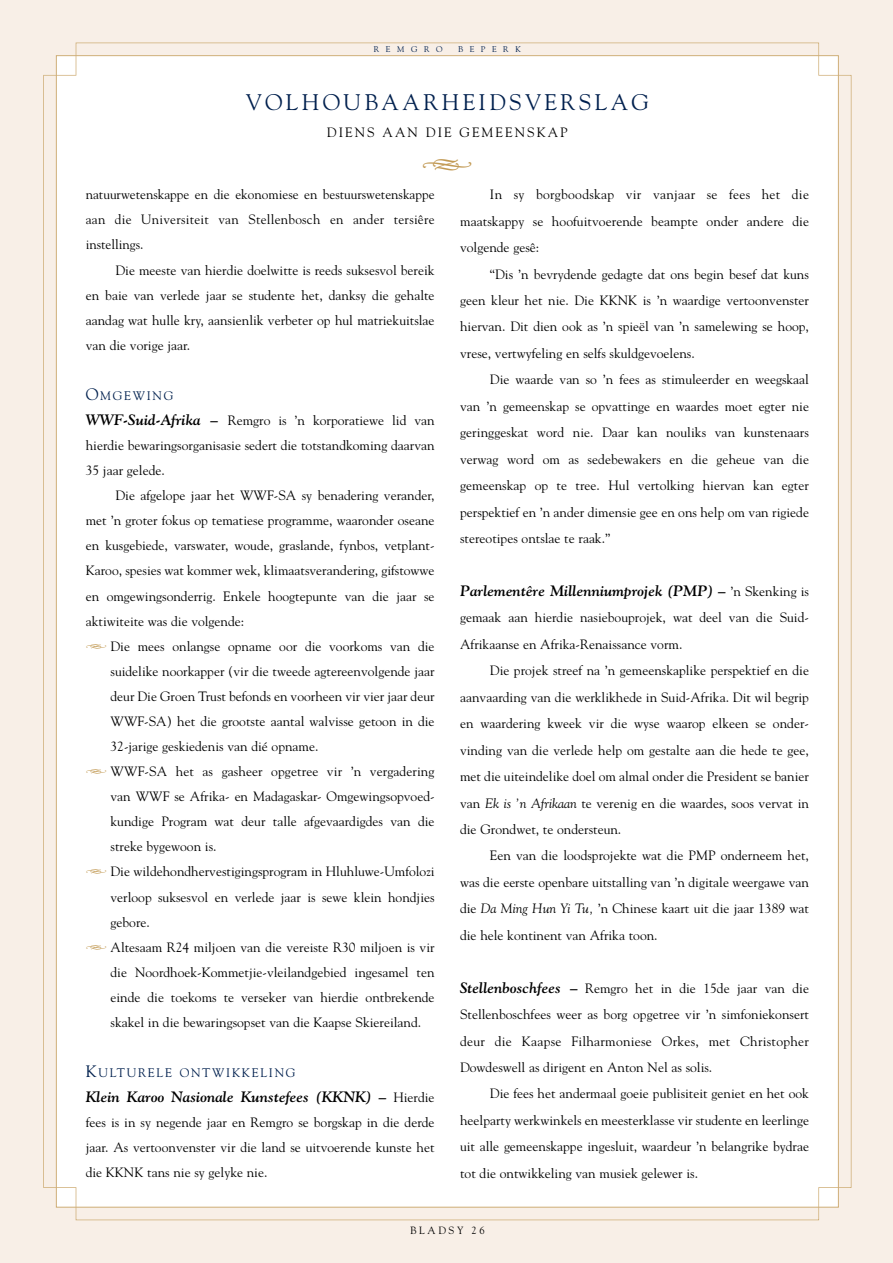
<style>
.page{position:relative;width:893px;height:1263px;background:#fff}
.page>*{position:absolute;margin:0;border:0;box-sizing:border-box;transform-origin:0 0}
.t1{font:33px "Type Embellishments One Plain";color:#c29a54}
.t2{font:22.5px "Goudy";letter-spacing:.15em;color:#00204e}
.t3{font:italic 700 15px "Goudy";color:#000}
.t4{font:13.5px/26.4px "Goudy";color:#000;text-align:justify}
.t5{font:13.5px "Goudy";letter-spacing:.15em;color:#000}
.t6{font:12.3px "Goudy";letter-spacing:.135em;color:#00204e}
.t7{font:10.5px "Goudy";letter-spacing:.25em;color:#000}
.t8{font:8.25px "Goudy";letter-spacing:.8em;color:#00204e}
.s1{font-size:16.5px}
.s2{font-weight:700;font-style:italic;font-size:15px}
.s3{font-family:"Type Embellishments One Plain";color:#c29a54}
.s4{font-weight:400;font-style:normal;font-size:13.5px}
.s5{font-family:"Goudy Italic Os F"}
</style>
<div class="page">
<div style="left:0;top:0;width:892px;height:1263px;background:#f8efe7"></div>
<div style="left:43px;top:43px;width:808px;height:1177px;background:#fff"></div>
<p class="t8" style="left:374px;top:46px;width:70px">REMGRO</p>
<p class="t8" style="left:458px;top:46px;width:64px">BEPERK</p>
<h2 class="t2" style="left:246px;top:93px;width:405px">VOLHOUBAARHEIDSVERSLAG</h2>
<p class="t5" style="left:327px;top:126px;width:242px">DIENS AAN DIE GEMEENSKAP</p>
<h1 class="t1" style="left:421px;top:152px;width:53px">h</h1>
<p class="t4" style="left:86px;top:183px;width:350px;line-height:25px">natuurwetenskappe en die ekonomiese en bestuurswetenskappe aan die Universiteit van Stellenbosch en ander tersiêre instellings.</p>
<p class="t4" style="left:86px;top:258px;width:350px;line-height:25px;text-indent:30px">Die meeste van hierdie doelwitte is reeds suksesvol bereik en baie van verlede jaar se studente het, danksy die gehalte aandag wat hulle kry, aansienlik verbeter op hul matriekuitslae van die vorige jaar.</p>
<p class="t6" style="left:86px;top:391px;width:89px"><span class="s1">O</span>MGEWING</p>
<p class="t4" style="left:86px;top:409px;width:350px;line-height:25px"><span class="s2">WWF-Suid-Afrika –</span> Remgro is ’n korporatiewe lid van hierdie bewaringsorganisasie sedert die totstandkoming daarvan 35 jaar gelede.</p>
<p class="t4" style="left:115px;top:483px;width:320px">Die afgelope jaar het WWF-SA sy benadering verander,</p>
<p class="t4" style="left:86px;top:508px;width:350px">met ’n groter fokus op tematiese programme, waaronder oseane</p>
<p class="t4" style="left:86px;top:534px;width:350px">en kusgebiede, varswater, woude, graslande, fynbos, vetplant-</p>
<p class="t4" style="left:86px;top:559px;width:350px">Karoo, spesies wat kommer wek, klimaatsverandering, gifstowwe</p>
<p class="t4" style="left:86px;top:584px;width:350px">en omgewingsonderrig. Enkele hoogtepunte van die jaar se</p>
<p class="t4" style="left:86px;top:609px;width:160px">aktiwiteite was die volgende:</p>
<p class="t4" style="left:86px;top:634px;width:350px"><span class="s3">h</span> Die mees onlangse opname oor die voorkoms van die</p>
<p class="t4" style="left:110px;top:659px;width:325px">suidelike noorkapper (vir die tweede agtereenvolgende jaar</p>
<p class="t4" style="left:110px;top:684px;width:325px">deur Die Groen Trust befonds en voorheen vir vier jaar deur</p>
<p class="t4" style="left:110px;top:709px;width:325px">WWF-SA) het die grootste aantal walvisse getoon in die</p>
<p class="t4" style="left:110px;top:734px;width:209px">32-jarige geskiedenis van dié opname.</p>
<p class="t4" style="left:86px;top:759px;width:350px"><span class="s3">h</span> WWF-SA het as gasheer opgetree vir ’n vergadering</p>
<p class="t4" style="left:110px;top:784px;width:325px">van WWF se Afrika- en Madagaskar- Omgewingsopvoed-</p>
<p class="t4" style="left:110px;top:809px;width:325px">kundige Program wat deur talle afgevaardigdes van die</p>
<p class="t4" style="left:110px;top:835px;width:107px">streke bygewoon is.</p>
<p class="t4" style="left:86px;top:860px;width:350px"><span class="s3">h</span> Die wildehondhervestigingsprogram in Hluhluwe-Umfolozi</p>
<p class="t4" style="left:110px;top:885px;width:325px">verloop suksesvol en verlede jaar is sewe klein hondjies</p>
<p class="t4" style="left:110px;top:910px;width:41px">gebore.</p>
<p class="t4" style="left:86px;top:935px;width:350px"><span class="s3">h</span> Altesaam R24 miljoen van die vereiste R30 miljoen is vir</p>
<p class="t4" style="left:110px;top:960px;width:325px">die Noordhoek-Kommetjie-vleilandgebied ingesamel ten</p>
<p class="t4" style="left:110px;top:985px;width:325px">einde die toekoms te verseker van hierdie ontbrekende</p>
<p class="t4" style="left:110px;top:1010px;width:312px">skakel in die bewaringsopset van die Kaapse Skiereiland.</p>
<p class="t6" style="left:86px;top:1068px;width:211px"><span class="s1">K</span>ULTURELE ONTWIKKELING</p>
<p class="t3" style="left:86px;top:1091px;width:350px">Klein Karoo Nasionale Kunstefees (KKNK) – <span class="s4">Hierdie</span></p>
<p class="t4" style="left:86px;top:1111px;width:350px;line-height:25px">fees is in sy negende jaar en Remgro se borgskap in die derde jaar. As vertoonvenster vir die land se uitvoerende kunste het die KKNK tans nie sy gelyke nie.</p>
<p class="t4" style="left:460px;top:182px;width:350px;text-indent:30px">In sy borgboodskap vir vanjaar se fees het die maatskappy se hoofuitvoerende beampte onder andere die volgende gesê:</p>
<p class="t4" style="left:460px;top:262px;width:350px;text-indent:30px">“Dis ’n bevrydende gedagte dat ons begin besef dat kuns geen kleur het nie. Die KKNK is ’n waardige vertoonvenster hiervan. Dit dien ook as ’n spieël van ’n samelewing se hoop, vrese, vertwyfeling en selfs skuldgevoelens.</p>
<p class="t4" style="left:460px;top:368px;width:350px;text-indent:30px">Die waarde van so ’n fees as stimuleerder en weegskaal van ’n gemeenskap se opvattinge en waardes moet egter nie geringgeskat word nie. Daar kan nouliks van kunstenaars verwag word om as sedebewakers en die geheue van die gemeenskap op te tree. Hul vertolking hiervan kan egter perspektief en ’n ander dimensie gee en ons help om van rigiede stereotipes ontslae te raak.”</p>
<p class="t3" style="left:460px;top:585px;width:350px">Parlementêre Millenniumprojek (PMP) – <span class="s4">’n Skenking is</span></p>
<p class="t4" style="left:460px;top:606px;width:350px">gemaak aan hierdie nasiebouprojek, wat deel van die Suid-<br>Afrikaanse en Afrika-Renaissance vorm.</p>
<p class="t4" style="left:460px;top:658px;width:350px;text-indent:30px">Die projek streef na ’n gemeenskaplike perspektief en die aanvaarding van die werklikhede in Suid-Afrika. Dit wil begrip en waardering kweek vir die wyse waarop elkeen se onder&shy;vinding van die verlede help om gestalte aan die hede te gee, met die uiteindelike doel om almal onder die President se banier van <span class="s5">Ek is ’n Afrikaan</span> te verenig en die waardes, soos vervat in die Grondwet, te ondersteun.</p>
<p class="t4" style="left:460px;top:844px;width:350px;text-indent:30px">Een van die loodsprojekte wat die PMP onderneem het, was die eerste openbare uitstalling van ’n digitale weergawe van die <span class="s5">Da Ming Hun Yi Tu,</span> ’n Chinese kaart uit die jaar 1389 wat die hele kontinent van Afrika toon.</p>
<p class="t4" style="left:460px;top:976px;width:350px"><span class="s2">Stellenboschfees –</span> Remgro het in die 15de jaar van die Stellenboschfees weer as borg opgetree vir ’n simfoniekonsert deur die Kaapse Filharmoniese Orkes, met Christopher Dowdeswell as dirigent en Anton Nel as solis.</p>
<p class="t4" style="left:460px;top:1082px;width:350px;text-indent:30px">Die fees het andermaal goeie publisiteit geniet en het ook heelparty werkwinkels en meesterklasse vir studente en leerlinge uit alle gemeenskappe ingesluit, waardeur ’n belangrike bydrae tot die ontwikkeling van musiek gelewer is.</p>
<p class="t7" style="left:410px;top:1226px;width:76px">BLADSY 26</p>
</div>
